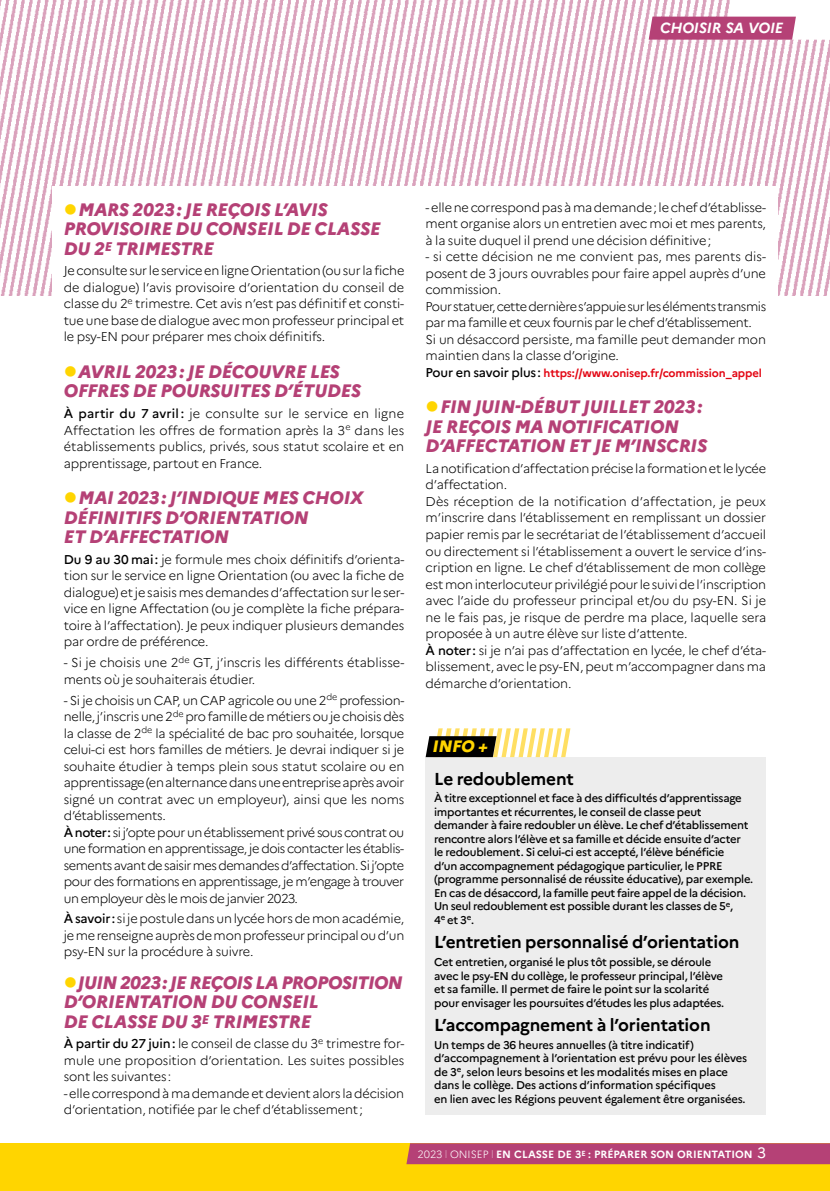
<style>
.page{position:relative;width:830px;height:1191px;background:#fff}
.page>*{position:absolute;margin:0;border:0;box-sizing:border-box;transform-origin:0 0}
.t1{font:italic 800 18px/19.5px "Marianne";letter-spacing:-.01em;color:#b54176}
.t2{font:700 17.25px "Marianne";letter-spacing:-.01em;color:#000}
.t3{font:italic 800 16.5px "Marianne";color:#ffd500}
.t4{font:italic 700 14.7px "Marianne";letter-spacing:-.015em;color:#fff}
.t5{font:300 12.75px/16.5px "Marianne";letter-spacing:-.015em;color:#000;text-align:justify}
.t6{font:500 11.25px/13.5px "Marianne";letter-spacing:-.02em;color:#000}
.t7{font:700 11.25px "Marianne";letter-spacing:-.01em;color:#e30613}
.t8{font:700 10.5px "Marianne";color:#fff}
.s1{font-weight:500}
.s2{font-weight:500;font-size:12.75px;color:#000}
.s3{font-weight:300}
.s4{font-weight:400;font-size:15px}
</style>
<div class="page">
<div style="left:0;top:1143px;width:829px;height:48px;background:#ffd500"></div>
<div style="left:406px;top:1143px;width:423px;height:21px;background:#b54176"></div>
<img style="left:0;top:0;width:829px;height:295px">
<div style="left:425px;top:757px;width:340px;height:357px;background:#ededed"></div>
<div style="left:52px;top:187px;width:725px;height:175px;background:#fff"></div>
<svg style="left:648px;top:0;width:181px;height:40px"></svg>
<svg style="left:425px;top:728px;width:146px;height:29px"></svg>
<p class="t4" style="left:660px;top:19px;width:124px">CHOISIR SA VOIE</p>
<h1 class="t1" style="left:64px;top:199px;width:318px;text-indent:15px">MARS 2023: JE REÇOIS L’AVIS<br>PROVISOIRE DU CONSEIL DE CLASSE<br>DU 2<sup>E</sup> TRIMESTRE</h1>
<p class="t5" style="left:64px;top:262px;width:342px">Je consulte sur le service en ligne Orientation (ou sur la fiche de dialogue) l’avis provisoire d’orientation du conseil de classe du 2<sup>e</sup> trimestre. Cet avis n’est pas définitif et consti&shy;tue une base de dialogue avec mon professeur principal et le psy-EN pour préparer mes choix définitifs.</p>
<h1 class="t1" style="left:64px;top:362px;width:298px;text-align:center">AVRIL 2023: JE DÉCOUVRE LES<br>OFFRES DE POURSUITES D’ÉTUDES</h1>
<p class="t5" style="left:64px;top:405px;width:342px"><span class="s1">À partir du 7 avril :</span> je consulte sur le service en ligne Affectation les offres de formation après la 3<sup>e</sup> dans les établissements publics, privés, sous statut scolaire et en apprentissage, partout en France.</p>
<h1 class="t1" style="left:64px;top:488px;width:301px;text-indent:15px">MAI 2023: J’INDIQUE MES CHOIX<br>DÉFINITIFS D’ORIENTATION<br>ET D’AFFECTATION</h1>
<p class="t5" style="left:64px;top:551px;width:342px"><span class="s1">Du 9 au 30 mai:</span> je formule mes choix définitifs d’orienta&shy;tion sur le service en ligne Orientation (ou avec la fiche de dialogue) et je saisis mes demandes d’affectation sur le ser&shy;vice en ligne Affectation (ou je complète la fiche prépara&shy;toire à l’affectation). Je peux indiquer plusieurs demandes par ordre de préférence.</p>
<p class="t5" style="left:64px;top:654px;width:342px">- Si je choisis une 2<sup>de</sup> GT, j’inscris les différents établisse&shy;ments où je souhaiterais étudier.</p>
<p class="t5" style="left:64px;top:691px;width:342px;text-align:left">- Si je choisis un CAP, un CAP agricole ou une 2<sup>de</sup> profession&shy;nelle, j’inscris une 2<sup>de</sup> pro famille de métiers ou je choisis dès la classe de 2<sup>de</sup> la spécialité de bac pro souhaitée, lorsque celui-ci est hors familles de métiers. Je devrai indiquer si je souhaite étudier à temps plein sous statut scolaire ou en apprentissage (en alternance dans une entreprise après avoir signé un contrat avec un employeur), ainsi que les noms d’établissements.<br><span class="s1">À noter:</span> si j’opte pour un établissement privé sous contrat ou une formation en apprentissage, je dois contacter les établis&shy;sements avant de saisir mes demandes d’affectation. Si j’opte pour des formations en apprentissage, je m’engage à trouver un employeur dès le mois de janvier 2023.</p>
<p class="t5" style="left:64px;top:910px;width:342px"><span class="s1">À savoir :</span> si je postule dans un lycée hors de mon académie, je me renseigne auprès de mon professeur principal ou d’un psy-EN sur la procédure à suivre.</p>
<h1 class="t1" style="left:64px;top:972px;width:340px;text-indent:14px">JUIN 2023: JE REÇOIS LA PROPOSITION<br>D’ORIENTATION DU CONSEIL<br>DE CLASSE DU 3<sup>E</sup> TRIMESTRE</h1>
<p class="t5" style="left:64px;top:1035px;width:342px"><span class="s1">À partir du 27 juin:</span> le conseil de classe du 3<sup>e</sup> trimestre for&shy;mule une proposition d’orientation. Les suites possibles sont les suivantes:</p>
<p class="t5" style="left:64px;top:1085px;width:341px">- elle correspond à ma demande et devient alors la décision d’orientation, notifiée par le chef d’établissement ;</p>
<p class="t5" style="left:425px;top:199px;width:342px">- elle ne correspond pas à ma demande; le chef d’établisse&shy;ment organise alors un entretien avec moi et mes parents, à la suite duquel il prend une décision définitive;</p>
<p class="t5" style="left:425px;top:248px;width:342px;text-align:left">- si cette décision ne me convient pas, mes parents dis&shy;posent de 3 jours ouvrables pour faire appel auprès d’une commission.<br>Pour statuer, cette dernière s’appuie sur les éléments transmis par ma famille et ceux fournis par le chef d’établissement.<br>Si un désaccord persiste, ma famille peut demander mon maintien dans la classe d’origine.</p>
<p class="t7" style="left:425px;top:366px;width:338px"><span class="s2">Pour en savoir plus:</span> https://www.onisep.fr/commission_appel</p>
<h1 class="t1" style="left:425px;top:397px;width:283px;text-indent:15px">FIN JUIN-DÉBUT JUILLET 2023:<br>JE REÇOIS MA NOTIFICATION<br>D’AFFECTATION ET JE M’INSCRIS</h1>
<p class="t5" style="left:425px;top:460px;width:342px;text-align:left">La notification d’affectation précise la formation et le lycée d’affectation.<br>Dès réception de la notification d’affectation, je peux m’inscrire dans l’établissement en remplissant un dossier papier remis par le secrétariat de l’établissement d’accueil ou directement si l’établissement a ouvert le service d’ins&shy;cription en ligne. Le chef d’établissement de mon collège est mon interlocuteur privilégié pour le suivi de l’inscription avec l’aide du professeur principal et/ou du psy-EN. Si je ne le fais pas, je risque de perdre ma place, laquelle sera proposée à un autre élève sur liste d’attente.<br><span class="s1">À noter :</span> si je n’ai pas d’affectation en lycée, le chef d’éta&shy;blissement, avec le psy-EN, peut m’accompagner dans ma démarche d’orientation.</p>
<p class="t3" style="left:431px;top:736px;width:61px">INFO +</p>
<h2 class="t2" style="left:434px;top:768px;width:141px">Le redoublement</h2>
<p class="t6" style="left:434px;top:791px;width:320px">À titre exceptionnel et face à des difficultés d’apprentissage importantes et récurrentes, le conseil de classe peut demander à faire redoubler un élève. Le chef d’établissement rencontre alors l’élève et sa famille et décide ensuite d’acter<br>le redoublement. Si celui-ci est accepté, l’élève bénéficie<br>d’un accompagnement pédagogique particulier, le PPRE (programme personnalisé de réussite éducative), par exemple.<br>En cas de désaccord, la famille peut faire appel de la décision.<br>Un seul redoublement est possible durant les classes de 5<sup>e</sup>,<br>4<sup>e</sup> et 3<sup>e</sup>.</p>
<h2 class="t2" style="left:434px;top:931px;width:306px">L’entretien personnalisé d’orientation</h2>
<p class="t6" style="left:434px;top:955px;width:291px">Cet entretien, organisé le plus tôt possible, se déroule avec le psy-EN du collège, le professeur principal, l’élève et sa famille. Il permet de faire le point sur la scolarité pour envisager les poursuites d’études les plus adaptées.</p>
<h2 class="t2" style="left:434px;top:1014px;width:278px">L’accompagnement à l’orientation</h2>
<p class="t6" style="left:434px;top:1038px;width:314px">Un temps de 36 heures annuelles (à titre indicatif) d’accompagnement à l’orientation est prévu pour les élèves de 3<sup>e</sup>, selon leurs besoins et les modalités mises en place dans le collège. Des actions d’information spécifiques<br>en lien avec les Régions peuvent également être organisées.</p>
<p class="t8" style="left:417px;top:1148px;width:350px"><span class="s3">2023 l ONISEP l</span> EN CLASSE DE 3<sup>E</sup> : PRÉPARER SON ORIENTATION <span class="s4">3</span></p>
</div>
